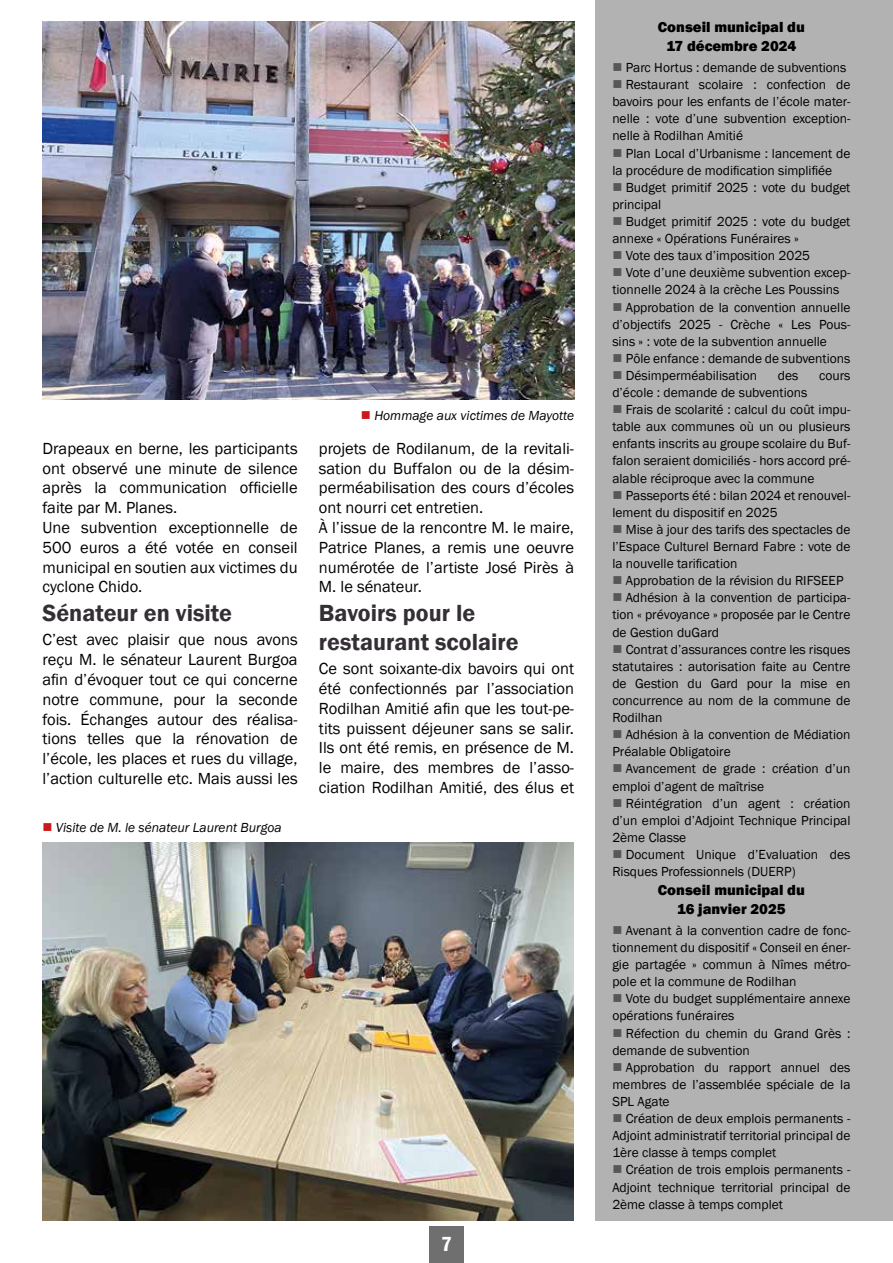
<style>
.page{position:relative;width:893px;height:1263px;background:#fff}
.page>*{position:absolute;margin:0;border:0;box-sizing:border-box;transform-origin:0 0}
.t1{font:600 24px/28.8px "Franklin Gothic";color:#342e35}
.t2{font:600 condensed 21px "Franklin Gothic";color:#fff}
.t3{font:16.5px/19.8px "Franklin Gothic";color:#000}
.t4{font:800 15px/18.9px "Franklin Gothic";color:#000;text-align:center}
.t5{font:13.5px/17.1px "Franklin Gothic";color:#000;text-align:justify}
.t6{font:italic 13.5px "Franklin Gothic";color:#000}
</style>
<div class="page">
<div style="left:595px;top:0;width:298px;height:1220px;background:#b3b2b2"></div>
<img style="left:43px;top:842px;width:531px;height:378px">
<img style="left:43px;top:21px;width:531px;height:379px">
<div style="left:429px;top:1226px;width:34px;height:37px;background:#706f6f"></div>
<p class="t3" style="left:43px;top:439px;width:257px">Drapeaux en berne, les participants ont observé une minute de silence après la communication officielle faite par M. Planes.<br>Une subvention exceptionnelle de<br>500 euros a été votée en conseil municipal en soutien aux victimes du cyclone Chido.</p>
<h1 class="t1" style="left:43px;top:599px;width:191px">Sénateur en visite</h1>
<p class="t3" style="left:43px;top:630px;width:257px;text-align:justify">C’est avec plaisir que nous avons reçu M. le sénateur Laurent Burgoa afin d’évoquer tout ce qui concerne notre commune, pour la seconde fois. Échanges autour des réalisa&shy;tions telles que la rénovation de l’école, les places et rues du village, l’action culturelle etc. Mais aussi les</p>
<p class="t6" style="left:56px;top:819px;width:227px">Visite de M. le sénateur Laurent Burgoa</p>
<p class="t6" style="left:374px;top:407px;width:201px">Hommage aux victimes de Mayotte</p>
<p class="t3" style="left:319px;top:439px;width:257px">projets de Rodilanum, de la revitali&shy;sation du Buffalon ou de la désim&shy;perméabilisation des cours d’écoles ont nourri cet entretien.<br>À l’issue de la rencontre M. le maire,<br>Patrice Planes, a remis une oeuvre numérotée de l’artiste José Pirès à<br>M. le sénateur.</p>
<h1 class="t1" style="left:319px;top:599px;width:201px">Bavoirs pour le restaurant scolaire</h1>
<p class="t3" style="left:319px;top:659px;width:257px;text-align:justify">Ce sont soixante-dix bavoirs qui ont été confectionnés par l’association Rodilhan Amitié afin que les tout-pe&shy;tits puissent déjeuner sans se salir.<br>Ils ont été remis, en présence de M. le maire, des membres de l’asso&shy;ciation Rodilhan Amitié, des élus et</p>
<h2 class="t2" style="left:441px;top:1229px;width:12px">7</h2>
<p class="t4" style="left:658px;top:17px;width:148px">Conseil municipal du<br>17 décembre 2024</p>
<p class="t5" style="left:626px;top:59px;width:222px">Parc Hortus : demande de subventions</p>
<p class="t5" style="left:626px;top:76px;width:226px">Restaurant scolaire : confection de</p>
<p class="t5" style="left:612px;top:93px;width:240px">bavoirs pour les enfants de l’école mater-</p>
<p class="t5" style="left:612px;top:111px;width:240px">nelle : vote d’une subvention exception-</p>
<p class="t5" style="left:612px;top:128px;width:132px">nelle à Rodilhan Amitié</p>
<p class="t5" style="left:626px;top:145px;width:226px">Plan Local d’Urbanisme : lancement de</p>
<p class="t5" style="left:612px;top:162px;width:221px">la procédure de modification simplifiée</p>
<p class="t5" style="left:626px;top:179px;width:226px">Budget primitif 2025 : vote du budget</p>
<p class="t5" style="left:612px;top:196px;width:50px">principal</p>
<p class="t5" style="left:626px;top:213px;width:226px">Budget primitif 2025 : vote du budget</p>
<p class="t5" style="left:612px;top:230px;width:188px">annexe « Opérations Funéraires »</p>
<p class="t5" style="left:626px;top:247px;width:186px">Vote des taux d’imposition 2025</p>
<p class="t5" style="left:626px;top:265px;width:226px">Vote d’une deuxième subvention excep-</p>
<p class="t5" style="left:612px;top:282px;width:229px">tionnelle 2024 à la crèche Les Poussins</p>
<p class="t5" style="left:626px;top:299px;width:226px">Approbation de la convention annuelle</p>
<p class="t5" style="left:612px;top:316px;width:240px">d’objectifs 2025 - Crèche « Les Pous-</p>
<p class="t5" style="left:612px;top:333px;width:216px">sins » : vote de la subvention annuelle</p>
<p class="t5" style="left:626px;top:350px;width:226px">Pôle enfance : demande de subventions</p>
<p class="t5" style="left:626px;top:367px;width:133px">Désimperméabilisation</p>
<p class="t5" style="left:778px;top:367px;width:22px">des</p>
<p class="t5" style="left:819px;top:367px;width:33px">cours</p>
<p class="t5" style="left:612px;top:384px;width:197px">d’école : demande de subventions</p>
<p class="t5" style="left:626px;top:401px;width:226px">Frais de scolarité : calcul du coût impu-</p>
<p class="t5" style="left:612px;top:418px;width:240px">table aux communes où un ou plusieurs</p>
<p class="t5" style="left:612px;top:436px;width:240px">enfants inscrits au groupe scolaire du Buf-</p>
<p class="t5" style="left:612px;top:453px;width:240px">falon seraient domiciliés - hors accord pré-</p>
<p class="t5" style="left:612px;top:470px;width:204px">alable réciproque avec la commune</p>
<p class="t5" style="left:626px;top:487px;width:226px">Passeports été : bilan 2024 et renouvel-</p>
<p class="t5" style="left:612px;top:504px;width:167px">lement du dispositif en 2025</p>
<p class="t5" style="left:626px;top:521px;width:226px">Mise à jour des tarifs des spectacles de</p>
<p class="t5" style="left:612px;top:538px;width:240px">l’Espace Culturel Bernard Fabre : vote de</p>
<p class="t5" style="left:612px;top:555px;width:127px">la nouvelle tarification</p>
<p class="t5" style="left:626px;top:572px;width:219px">Approbation de la révision du RIFSEEP</p>
<p class="t5" style="left:626px;top:589px;width:226px">Adhésion à la convention de participa-</p>
<p class="t5" style="left:612px;top:607px;width:240px">tion « prévoyance » proposée par le Centre</p>
<p class="t5" style="left:612px;top:624px;width:108px">de Gestion duGard</p>
<p class="t5" style="left:626px;top:641px;width:226px">Contrat d’assurances contre les risques</p>
<p class="t5" style="left:612px;top:658px;width:240px">statutaires : autorisation faite au Centre</p>
<p class="t5" style="left:612px;top:675px;width:240px">de Gestion du Gard pour la mise en</p>
<p class="t5" style="left:612px;top:692px;width:240px">concurrence au nom de la commune de</p>
<p class="t5" style="left:612px;top:709px;width:52px">Rodilhan</p>
<p class="t5" style="left:626px;top:726px;width:226px">Adhésion à la convention de Médiation</p>
<p class="t5" style="left:612px;top:743px;width:120px">Préalable Obligatoire</p>
<p class="t5" style="left:626px;top:761px;width:226px">Avancement de grade : création d’un</p>
<p class="t5" style="left:612px;top:778px;width:153px">emploi d’agent de maîtrise</p>
<p class="t5" style="left:626px;top:795px;width:226px">Réintégration d’un agent : création</p>
<p class="t5" style="left:612px;top:812px;width:240px">d’un emploi d’Adjoint Technique Principal</p>
<p class="t5" style="left:612px;top:829px;width:75px">2ème Classe</p>
<p class="t5" style="left:626px;top:846px;width:226px">Document Unique d’Evaluation des</p>
<p class="t5" style="left:612px;top:863px;width:185px">Risques Professionnels (DUERP)</p>
<p class="t4" style="left:658px;top:880px;width:148px">Conseil municipal du<br>16 janvier 2025</p>
<p class="t5" style="left:612px;top:922px;width:240px;text-indent:13px">Avenant à la convention cadre de fonc&shy;tionnement du dispositif « Conseil en éner&shy;gie partagée » commun à Nîmes métro&shy;pole et la commune de Rodilhan</p>
<p class="t5" style="left:612px;top:990px;width:240px;text-indent:13px">Vote du budget supplémentaire annexe opérations funéraires</p>
<p class="t5" style="left:612px;top:1025px;width:240px;text-indent:13px">Réfection du chemin du Grand Grès : demande de subvention</p>
<p class="t5" style="left:612px;top:1059px;width:240px;text-indent:13px">Approbation du rapport annuel des membres de l’assemblée spéciale de la SPL Agate</p>
<p class="t5" style="left:612px;top:1110px;width:240px;text-indent:13px">Création de deux emplois permanents - Adjoint administratif territorial principal de 1ère classe à temps complet</p>
<p class="t5" style="left:612px;top:1162px;width:240px;text-indent:13px">Création de trois emplois permanents - Adjoint technique territorial principal de 2ème classe à temps complet</p>
</div>
